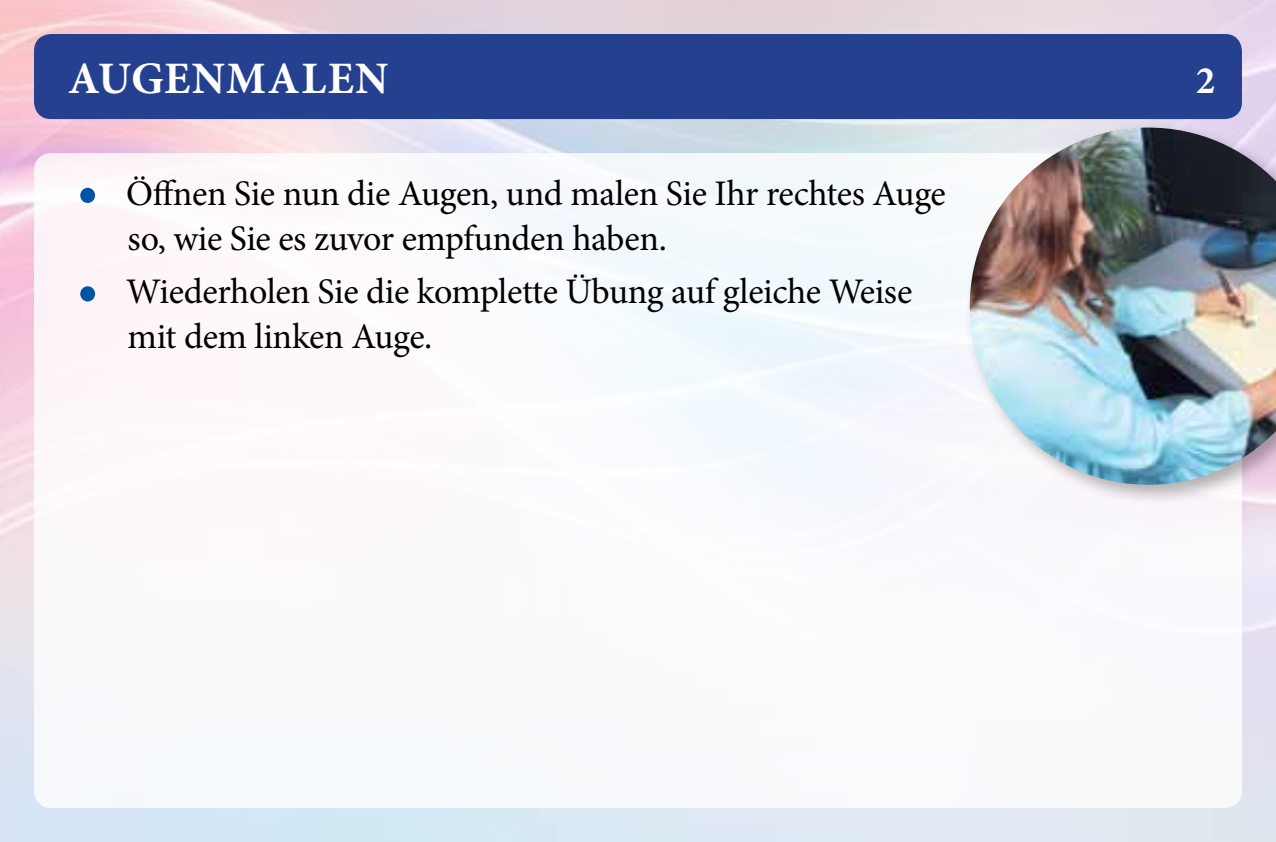
<style>
.page{position:relative;width:1276px;height:842px;background:#fff}
.page>*{position:absolute;margin:0;border:0;box-sizing:border-box;transform-origin:0 0}
.t1{font:700 45px "Minion Pro";letter-spacing:.03em;color:#fff}
.t2{font:700 39px "Minion Pro";color:#fff}
.t3{font:36px/45px "Minion Pro";letter-spacing:-.01em;color:#000}
.s1{font-size:57px;color:#0054a6}
</style>
<div class="page">
<img style="left:0;top:0;width:1276px;height:842px">
<div style="left:34px;top:34px;width:1208px;height:85px;background:#25408f;border-radius:17px"></div>
<div style="left:34px;top:153px;width:1208px;height:655px;background:#fff;border-radius:17px"></div>
<div style="left:963px;top:121px;width:313px;height:386px;background:#000;opacity:.3"></div>
<img style="left:969px;top:128px;width:307px;height:357px">
<p class="t1" style="left:68px;top:46px;width:322px">AUGENMALEN</p>
<p class="t2" style="left:1195px;top:53px;width:21px">2</p>
<p class="t3" style="left:128px;top:171px;width:820px;text-indent:-51px"><span class="s1">•</span> Öffnen Sie nun die Augen, und malen Sie Ihr rechtes Auge so, wie Sie es zuvor empfunden haben.</p>
<p class="t3" style="left:128px;top:269px;width:786px;text-indent:-51px"><span class="s1">•</span> Wiederholen Sie die komplette Übung auf gleiche Weise mit dem linken Auge.</p>
</div>
